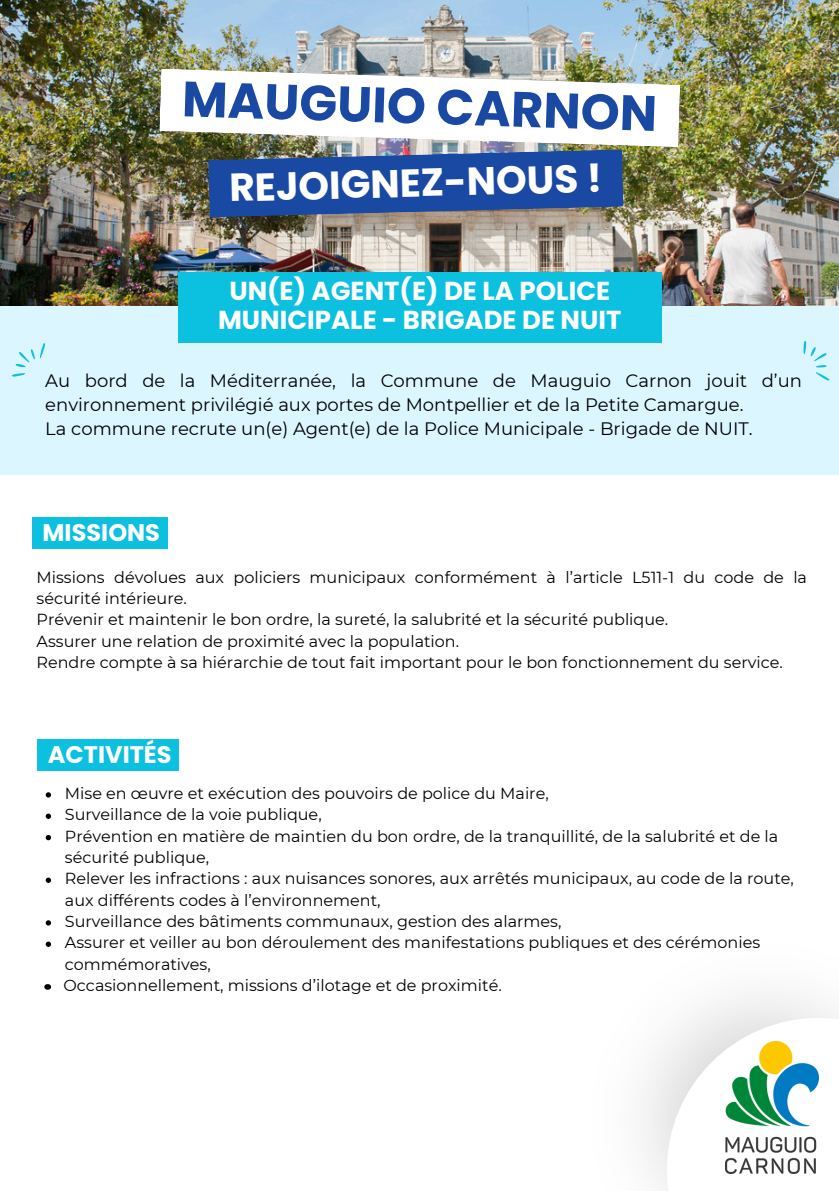
<style>
.page{position:relative;width:839px;height:1191px;background:#fff}
.page>*{position:absolute;margin:0;border:0;box-sizing:border-box;transform-origin:0 0}
.t1{font:700 49.6px "Poppins";color:#1a49a4}
.t2{font:700 39px "Poppins";color:#fff}
.t3{font:700 26px/28.4px "Poppins";color:#fff;text-align:center}
.t4{font:700 24px "Poppins";color:#fff}
.t5{font:18px/24px "Montserrat";color:#000}
.t6{font:16px/21.4px "Montserrat";color:#000}
</style>
<div class="page">
<img style="left:0;top:0;width:838px;height:306px">
<div style="left:0;top:306px;width:838px;height:169px;background:#dcf6ff"></div>
<svg style="left:667px;top:1018px;width:171px;height:173px"></svg>
<img style="left:725px;top:1041px;width:93px;height:132px">
<img style="left:159px;top:69px;width:521px;height:78px">
<svg style="left:208px;top:149px;width:415px;height:68px"></svg>
<div style="left:178px;top:272px;width:483px;height:71px;background:#0cc0df"></div>
<svg style="left:12px;top:343px;width:34px;height:34px"></svg>
<svg style="left:803px;top:341px;width:27px;height:40px"></svg>
<div style="left:32px;top:517px;width:136px;height:32px;background:#0cc0df"></div>
<div style="left:38px;top:739px;width:141px;height:32px;background:#0cc0df"></div>
<svg style="left:46px;top:792px;width:5px;height:6px"></svg>
<svg style="left:46px;top:814px;width:5px;height:5px"></svg>
<svg style="left:46px;top:835px;width:5px;height:5px"></svg>
<svg style="left:46px;top:878px;width:5px;height:5px"></svg>
<svg style="left:46px;top:920px;width:5px;height:6px"></svg>
<svg style="left:46px;top:942px;width:5px;height:5px"></svg>
<svg style="left:44px;top:984px;width:7px;height:6px"></svg>
<h2 class="t1" style="left:183px;top:63px;width:476px;rotate:2deg">MAUGUIO CARNON</h2>
<h3 class="t2" style="left:229px;top:159px;width:374px;rotate:-1deg">REJOIGNEZ-NOUS !</h3>
<p class="t3" style="left:218px;top:277px;width:405px">UN(E) AGENT(E) DE LA POLICE<br>MUNICIPALE - BRIGADE DE NUIT</p>
<p class="t5" style="left:45px;top:369px;width:758px">Au bord de la Méditerranée, la Commune de Mauguio Carnon jouit d’un environnement privilégié aux portes de Montpellier et de la Petite Camargue.<br>La commune recrute un(e) Agent(e) de la Police Municipale - Brigade de NUIT.</p>
<h4 class="t4" style="left:43px;top:516px;width:119px">MISSIONS</h4>
<p class="t6" style="left:37px;top:566px;width:772px">Missions dévolues aux policiers municipaux conformément à l’article L511-1 du code de la sécurité intérieure.</p>
<p class="t6" style="left:37px;top:609px;width:633px">Prévenir et maintenir le bon ordre, la sureté, la salubrité et la sécurité publique.</p>
<p class="t6" style="left:37px;top:630px;width:424px">Assurer une relation de proximité avec la population.</p>
<p class="t6" style="left:37px;top:652px;width:747px">Rendre compte à sa hiérarchie de tout fait important pour le bon fonctionnement du service.</p>
<h3 class="t4" style="left:48px;top:738px;width:125px">ACTIVITÉS</h3>
<p class="t6" style="left:65px;top:782px;width:485px">Mise en œuvre et exécution des pouvoirs de police du Maire,</p>
<p class="t6" style="left:65px;top:804px;width:258px">Surveillance de la voie publique,</p>
<p class="t6" style="left:65px;top:825px;width:714px">Prévention en matière de maintien du bon ordre, de la tranquillité, de la salubrité et de la sécurité publique,</p>
<p class="t6" style="left:65px;top:868px;width:730px">Relever les infractions : aux nuisances sonores, aux arrêtés municipaux, au code de la route, aux différents codes à l’environnement,</p>
<h3 class="t6" style="left:65px;top:910px;width:498px">Surveillance des bâtiments communaux, gestion des alarmes,</h3>
<p class="t6" style="left:65px;top:932px;width:696px">Assurer et veiller au bon déroulement des manifestations publiques et des cérémonies commémoratives,</p>
<p class="t6" style="left:64px;top:975px;width:439px">Occasionnellement, missions d’ilotage et de proximité.</p>
</div>
